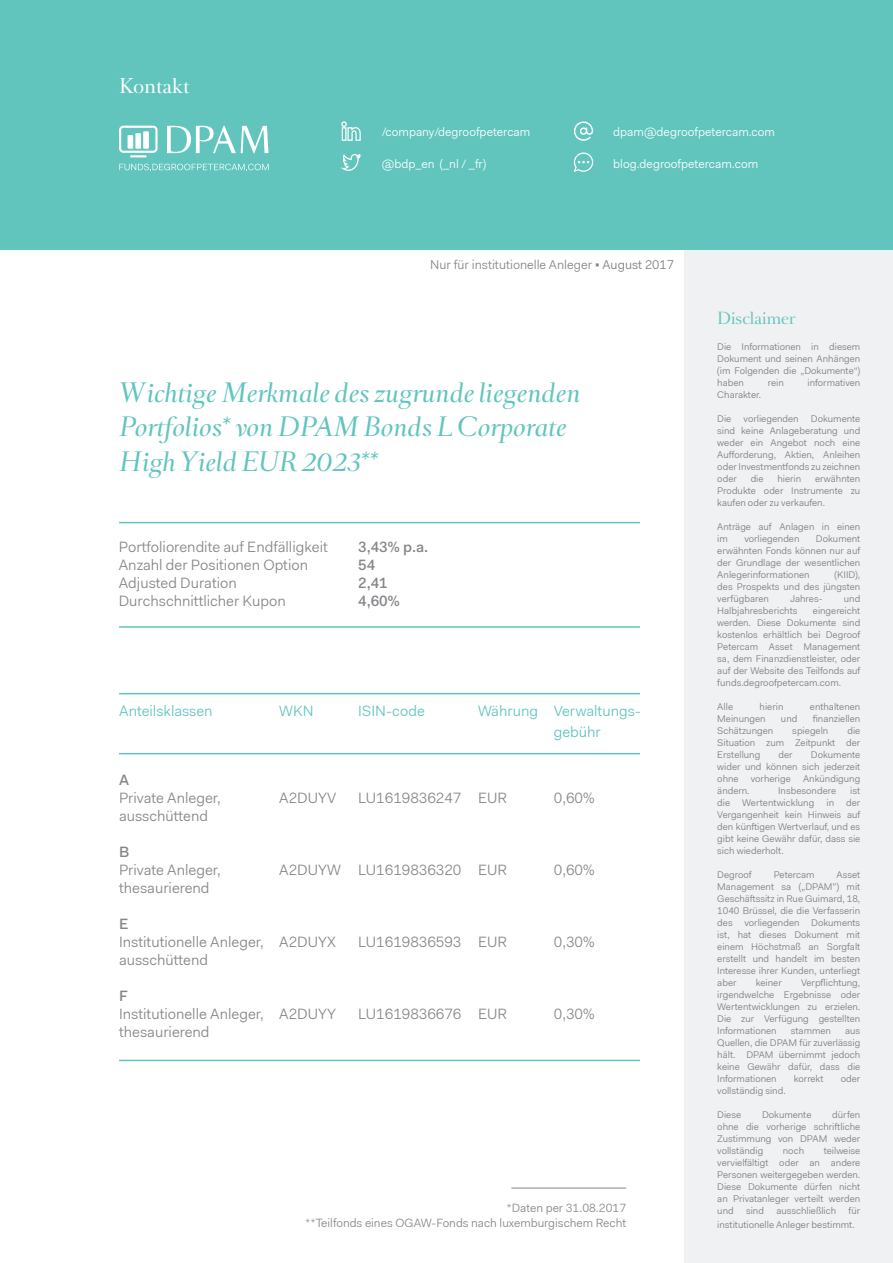
<style>
.page{position:relative;width:893px;height:1263px;background:#fff}
.page>*{position:absolute;margin:0;border:0;box-sizing:border-box;transform-origin:0 0}
.t1{font:italic 24px/34.5px "Romain Headline";color:#61c5be}
.t2{font:18.15px "Romain Headline";color:#fff}
.t3{font:15px/18px "Fakt Pro Blond";color:#848689}
.t4{font:15px/21px "Fakt Pro Blond";color:#61c5be}
.t5{font:500 15px/18px "Fakt Pro";color:#848689}
.t6{font:15px "Romain Headline";color:#61c5be}
.t7{font:12.75px "Fakt Pro Blond";color:#848689}
.t8{font:12.15px "Fakt Pro Blond";color:#fff}
.t9{font:12px/15px "Fakt Pro Blond";color:#848689;text-align:right}
.t10{font:9.75px/12px "Fakt Pro Blond";color:#7a7e83;text-align:justify}
.s1{font-family:"Calibri"}
.s2{color:#7a7e83}
</style>
<div class="page">
<div style="left:685px;top:0;width:208px;height:1263px;background:#f0f1f2"></div>
<div style="left:0;top:0;width:893px;height:249px;background:#61c5be"></div>
<hr style="left:119px;top:522px;width:521px;height:1px;background:#61c5be">
<hr style="left:119px;top:626px;width:521px;height:2px;background:#61c5be">
<svg style="left:574px;top:152px;width:19px;height:20px"></svg>
<svg style="left:574px;top:121px;width:19px;height:20px"></svg>
<svg style="left:341px;top:121px;width:20px;height:20px"></svg>
<svg style="left:341px;top:153px;width:21px;height:18px"></svg>
<svg style="left:167px;top:126px;width:102px;height:27px"></svg>
<svg style="left:119px;top:164px;width:150px;height:6px"></svg>
<svg style="left:119px;top:126px;width:39px;height:31px"></svg>
<hr style="left:119px;top:693px;width:521px;height:1px;background:#61c5be">
<hr style="left:119px;top:753px;width:521px;height:1px;background:#61c5be">
<hr style="left:119px;top:1060px;width:521px;height:1px;background:#61c5be">
<hr style="left:511px;top:1188px;width:115px;height:1px;background:#848689">
<h2 class="t2" style="left:119px;top:73px;width:72px">Kontakt</h2>
<p class="t8" style="left:382px;top:124px;width:150px">/company/degroofpetercam</p>
<p class="t8" style="left:613px;top:124px;width:163px">dpam@degroofpetercam.com</p>
<p class="t8" style="left:382px;top:155px;width:106px">@bdp_en (_nl / _fr)</p>
<p class="t8" style="left:613px;top:155px;width:146px">blog.degroofpetercam.com</p>
<h3 class="t7" style="left:430px;top:256px;width:245px">Nur für institutionelle Anleger <span class="s1">▪</span> <span class="s2">August 2017</span></h3>
<h1 class="t1" style="left:119px;top:375px;width:463px">Wichtige Merkmale des zugrunde liegenden<br>Portfolios* von DPAM Bonds L Corporate<br>High Yield EUR 2023**</h1>
<h3 class="t3" style="left:119px;top:537px;width:210px">Portfoliorendite auf Endfälligkeit<br>Anzahl der Positionen Option<br>Adjusted Duration<br>Durchschnittlicher Kupon</h3>
<h3 class="t5" style="left:358px;top:538px;width:72px">3,43% p.a.<br>54<br>2,41<br>4,60%</h3>
<h3 class="t4" style="left:119px;top:700px;width:95px">Anteilsklassen</h3>
<h3 class="t4" style="left:358px;top:700px;width:68px">ISIN-code</h3>
<h3 class="t4" style="left:478px;top:700px;width:61px">Währung</h3>
<h3 class="t4" style="left:279px;top:700px;width:36px">WKN</h3>
<h3 class="t4" style="left:554px;top:700px;width:88px">Verwaltungs&shy;gebühr</h3>
<h3 class="t5" style="left:119px;top:771px;width:11px">A</h3>
<h3 class="t3" style="left:119px;top:789px;width:103px">Private Anleger, ausschüttend</h3>
<h3 class="t5" style="left:119px;top:843px;width:12px">B</h3>
<h3 class="t3" style="left:119px;top:861px;width:103px">Private Anleger, thesaurierend</h3>
<h3 class="t5" style="left:119px;top:915px;width:11px">E</h3>
<h3 class="t3" style="left:119px;top:933px;width:146px">Institutionelle Anleger, ausschüttend</h3>
<h3 class="t5" style="left:119px;top:987px;width:10px">F</h3>
<h3 class="t3" style="left:119px;top:1005px;width:146px">Institutionelle Anleger, thesaurierend</h3>
<h3 class="t3" style="left:279px;top:789px;width:59px">A2DUYV</h3>
<h3 class="t3" style="left:279px;top:861px;width:63px">A2DUYW</h3>
<h3 class="t3" style="left:279px;top:933px;width:58px">A2DUYX</h3>
<h3 class="t3" style="left:279px;top:1005px;width:58px">A2DUYY</h3>
<h3 class="t3" style="left:358px;top:789px;width:105px">LU1619836247</h3>
<h3 class="t3" style="left:478px;top:789px;width:31px">EUR</h3>
<h3 class="t3" style="left:358px;top:861px;width:105px">LU1619836320</h3>
<h3 class="t3" style="left:478px;top:861px;width:31px">EUR</h3>
<h3 class="t3" style="left:358px;top:933px;width:105px">LU1619836593</h3>
<h3 class="t3" style="left:478px;top:933px;width:31px">EUR</h3>
<h3 class="t3" style="left:358px;top:1005px;width:105px">LU1619836676</h3>
<h3 class="t3" style="left:478px;top:1005px;width:31px">EUR</h3>
<h3 class="t3" style="left:554px;top:789px;width:42px">0,60%</h3>
<h3 class="t3" style="left:554px;top:861px;width:42px">0,60%</h3>
<h3 class="t3" style="left:554px;top:933px;width:42px">0,30%</h3>
<h3 class="t3" style="left:554px;top:1005px;width:42px">0,30%</h3>
<p class="t9" style="left:305px;top:1201px;width:323px">*Daten per 31.08.2017<br>**Teilfonds eines OGAW-Fonds nach luxemburgischem Recht</p>
<h3 class="t6" style="left:717px;top:308px;width:80px">Disclaimer</h3>
<p class="t10" style="left:717px;top:340px;width:145px">Die Informationen in diesem Dokument und seinen Anhängen (im Folgenden die „Dokumente“) haben</p>
<p class="t10" style="left:768px;top:376px;width:17px">rein</p>
<p class="t10" style="left:808px;top:376px;width:54px">informativen</p>
<p class="t10" style="left:717px;top:388px;width:45px">Charakter.</p>
<p class="t10" style="left:717px;top:412px;width:16px">Die</p>
<p class="t10" style="left:744px;top:412px;width:57px">vorliegenden</p>
<p class="t10" style="left:717px;top:412px;width:145px;text-indent:94px">Dokumente sind keine Anlageberatung und weder ein Angebot noch eine Aufforderung, Aktien, Anleihen oder Investmentfonds zu zeichnen oder</p>
<p class="t10" style="left:717px;top:472px;width:145px;text-indent:98px">erwähnten Produkte oder Instrumente zu kaufen oder zu verkaufen.</p>
<p class="t10" style="left:717px;top:520px;width:144px">Anträge auf Anlagen in einen im</p>
<p class="t10" style="left:751px;top:472px;width:14px">die</p>
<p class="t10" style="left:777px;top:472px;width:25px">hierin</p>
<p class="t10" style="left:717px;top:532px;width:145px;text-indent:99px">Dokument erwähnten Fonds können nur auf der Grundlage der wesentlichen Anlegerinformationen</p>
<p class="t10" style="left:744px;top:532px;width:57px">vorliegenden</p>
<p class="t10" style="left:717px;top:568px;width:145px;text-indent:117px">(KIID), des Prospekts und des jüngsten verfügbaren</p>
<p class="t10" style="left:790px;top:592px;width:34px">Jahres-</p>
<p class="t10" style="left:844px;top:592px;width:18px">und</p>
<p class="t10" style="left:717px;top:604px;width:82px">Halbjahresberichts</p>
<p class="t10" style="left:717px;top:604px;width:145px;text-indent:96px">eingereicht werden. Diese Dokumente sind kostenlos erhältlich bei Degroof Petercam Asset Management sa, dem Finanzdienstleister, oder auf der Website des Teilfonds auf funds.degroofpetercam.com.</p>
<p class="t10" style="left:717px;top:700px;width:17px">Alle</p>
<p class="t10" style="left:760px;top:700px;width:25px">hierin</p>
<p class="t10" style="left:810px;top:700px;width:52px">enthaltenen</p>
<p class="t10" style="left:717px;top:712px;width:50px">Meinungen</p>
<p class="t10" style="left:781px;top:712px;width:18px">und</p>
<p class="t10" style="left:813px;top:712px;width:49px">finanziellen</p>
<p class="t10" style="left:717px;top:724px;width:57px">Schätzungen</p>
<p class="t10" style="left:792px;top:724px;width:38px">spiegeln</p>
<p class="t10" style="left:717px;top:724px;width:145px;text-indent:130px">die Situation zum Zeitpunkt der Erstellung</p>
<p class="t10" style="left:717px;top:748px;width:145px;text-indent:94px">Dokumente wider und können sich jederzeit ohne</p>
<p class="t10" style="left:779px;top:748px;width:16px">der</p>
<p class="t10" style="left:751px;top:772px;width:41px">vorherige</p>
<p class="t10" style="left:803px;top:772px;width:59px">Ankündigung</p>
<p class="t10" style="left:717px;top:784px;width:145px;text-indent:133px">ist die Wertentwicklung in der Vergangenheit kein Hinweis auf den künftigen Wertverlauf, und es gibt keine Gewähr dafür, dass sie sich wiederholt.</p>
<p class="t10" style="left:717px;top:869px;width:36px">Degroof</p>
<p class="t10" style="left:774px;top:869px;width:42px">Petercam</p>
<p class="t10" style="left:717px;top:784px;width:34px">ändern.</p>
<p class="t10" style="left:778px;top:784px;width:59px">Insbesondere</p>
<p class="t10" style="left:717px;top:869px;width:145px;text-indent:119px">Asset Management sa („DPAM”) mit Geschäftssitz in Rue Guimard, 18, 1040 Brüssel, die die Verfasserin des vorliegenden Dokuments ist, hat dieses Dokument mit einem Höchstmaß an Sorgfalt erstellt und handelt im besten Interesse ihrer Kunden, unterliegt aber</p>
<p class="t10" style="left:717px;top:977px;width:145px;text-indent:84px">Verpflichtung, irgendwelche Ergebnisse oder Wertentwicklungen zu erzielen.<br>Die zur Verfügung gestellten Informationen</p>
<p class="t10" style="left:756px;top:977px;width:27px">keiner</p>
<p class="t10" style="left:791px;top:1025px;width:42px">stammen</p>
<p class="t10" style="left:717px;top:1025px;width:145px;text-indent:128px">aus Quellen, die DPAM für zuverlässig hält. DPAM übernimmt jedoch keine Gewähr dafür, dass die Informationen</p>
<p class="t10" style="left:794px;top:1073px;width:31px">korrekt</p>
<p class="t10" style="left:841px;top:1073px;width:21px">oder</p>
<p class="t10" style="left:717px;top:1085px;width:70px">vollständig sind.</p>
<p class="t10" style="left:717px;top:1109px;width:25px">Diese</p>
<p class="t10" style="left:762px;top:1109px;width:51px">Dokumente</p>
<p class="t10" style="left:717px;top:1109px;width:145px;text-indent:115px">dürfen ohne die vorherige schriftliche Zustimmung von DPAM weder vollständig</p>
<p class="t10" style="left:717px;top:1145px;width:145px;text-indent:106px">teilweise vervielfältigt oder an andere Personen weitergegeben werden.<br>Diese Dokumente dürfen nicht an Privatanleger verteilt werden und</p>
<p class="t10" style="left:783px;top:1145px;width:23px">noch</p>
<p class="t10" style="left:746px;top:1205px;width:19px">sind</p>
<p class="t10" style="left:776px;top:1205px;width:61px">ausschließlich</p>
<p class="t10" style="left:717px;top:1204px;width:145px;line-height:13.5px;text-indent:131px">für institutionelle Anleger bestimmt.</p>
</div>
